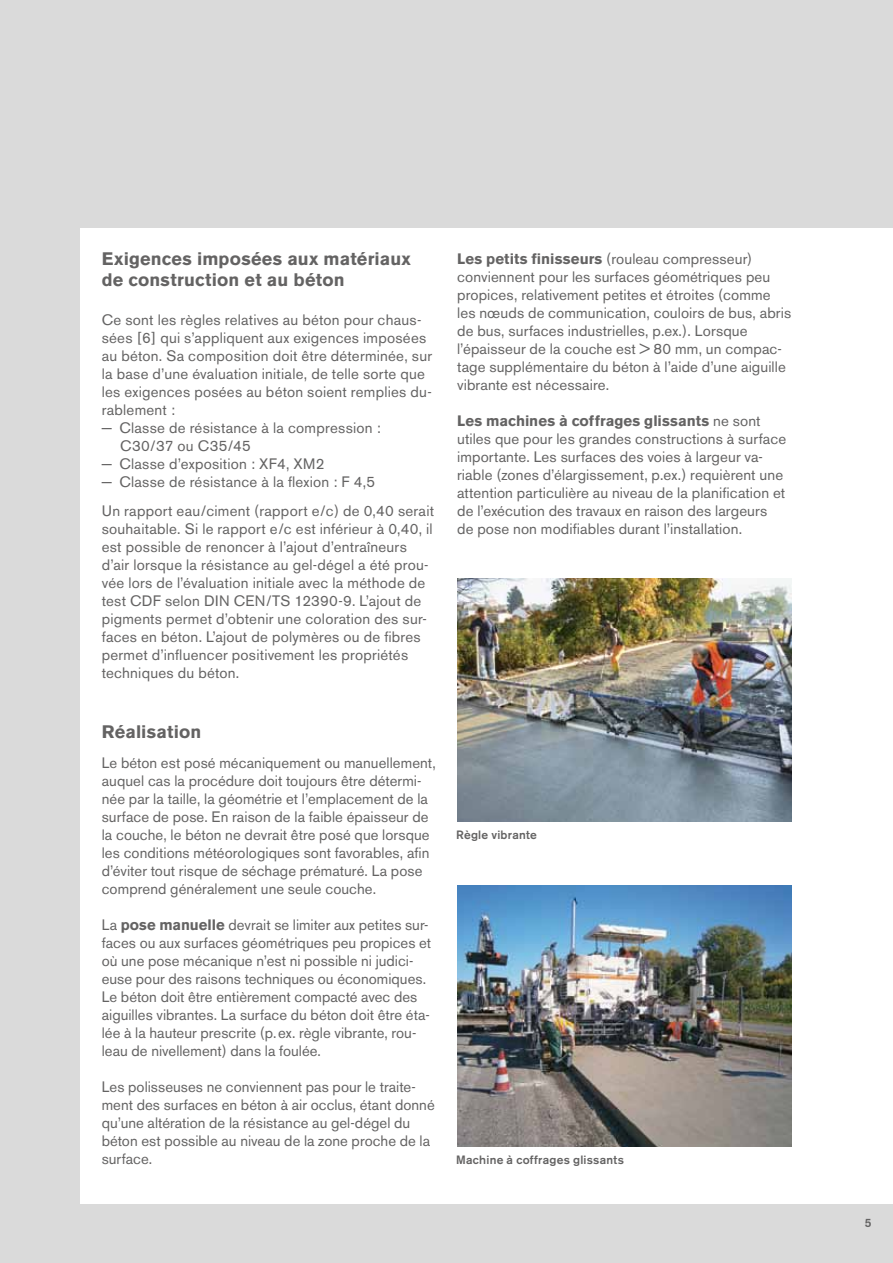
<style>
.page{position:relative;width:893px;height:1263px;background:#dadada}
.page>*{position:absolute;margin:0;border:0;box-sizing:border-box;transform-origin:0 0}
.t1{font:700 18px/21px "Akzidenz Grotesk BE";letter-spacing:.01em;color:#646363}
.t2{font:15px/18px "Akzidenz Grotesk BE";letter-spacing:.01em;color:#646363}
.t3{font:500 12px "Akzidenz Grotesk BE";letter-spacing:.02em;color:#646363}
.s1{font-weight:700}
</style>
<div class="page">
<div style="left:80px;top:228px;width:813px;height:975px;background:#fff"></div>
<img style="left:457px;top:578px;width:334px;height:244px">
<img style="left:457px;top:885px;width:334px;height:261px">
<p class="t1" style="left:102px;top:248px;width:311px">Exigences imposées aux matériaux de construction et au béton</p>
<p class="t2" style="left:102px;top:311px;width:321px">Ce sont les règles relatives au béton pour chaus-</p>
<p class="t2" style="left:102px;top:329px;width:326px">sées [6] qui s’appliquent aux exigences imposées</p>
<p class="t2" style="left:102px;top:347px;width:332px">au béton. Sa composition doit être déterminée, sur</p>
<p class="t2" style="left:102px;top:365px;width:325px">la base d’une évaluation initiale, de telle sorte que</p>
<p class="t2" style="left:102px;top:383px;width:331px">les exigences posées au béton soient remplies du-</p>
<p class="t2" style="left:102px;top:401px;width:75px">rablement :</p>
<p class="t2" style="left:102px;top:419px;width:281px">− Classe de résistance à la compression :</p>
<p class="t2" style="left:120px;top:437px;width:132px">C30/37 ou C35/45</p>
<p class="t2" style="left:102px;top:455px;width:224px">− Classe d’exposition : XF4, XM2</p>
<p class="t2" style="left:102px;top:473px;width:275px">− Classe de résistance à la flexion : F 4,5</p>
<p class="t2" style="left:102px;top:502px;width:334px">Un rapport eau/ciment (rapport e/c) de 0,40 serait souhaitable. Si le rapport e/c est inférieur à 0,40, il est possible de renoncer à l’ajout d’entraîneurs d’air lorsque la résistance au gel-dégel a été prou&shy;vée lors de l’évaluation initiale avec la méthode de test CDF selon DIN CEN/TS 12390-9. L’ajout de pigments permet d’obtenir une coloration des sur&shy;faces en béton. L’ajout de polymères ou de fibres permet d’influencer positivement les propriétés techniques du béton.</p>
<p class="t1" style="left:102px;top:722px;width:101px">Réalisation</p>
<p class="t2" style="left:102px;top:754px;width:336px">Le béton est posé mécaniquement ou manuellement, auquel cas la procédure doit toujours être détermi&shy;née par la taille, la géométrie et l’emplacement de la surface de pose. En raison de la faible épaisseur de la couche, le béton ne devrait être posé que lorsque les conditions météorologiques sont favorables, afin d’éviter tout risque de séchage prématuré. La pose comprend généralement une seule couche.</p>
<p class="t2" style="left:102px;top:916px;width:331px">La <span class="s1">pose manuelle</span> devrait se limiter aux petites sur&shy;faces ou aux surfaces géométriques peu propices et où une pose mécanique n’est ni possible ni judici&shy;euse pour des raisons techniques ou économiques.<br>Le béton doit être entièrement compacté avec des aiguilles vibrantes. La surface du béton doit être éta&shy;lée à la hauteur prescrite (p.ex. règle vibrante, rou&shy;leau de nivellement) dans la foulée.</p>
<p class="t2" style="left:102px;top:1078px;width:334px">Les polisseuses ne conviennent pas pour le traite&shy;ment des surfaces en béton à air occlus, étant donné qu’une altération de la résistance au gel-dégel du béton est possible au niveau de la zone proche de la surface.</p>
<p class="t2" style="left:457px;top:250px;width:336px"><span class="s1">Les petits finisseurs</span> (rouleau compresseur) conviennent pour les surfaces géométriques peu propices, relativement petites et étroites (comme les nœuds de communication, couloirs de bus, abris de bus, surfaces industrielles, p.ex.). Lorsque l’épaisseur de la couche est &gt; 80 mm, un compac&shy;tage supplémentaire du béton à l’aide d’une aiguille vibrante est nécessaire.</p>
<p class="t2" style="left:457px;top:412px;width:331px"><span class="s1">Les machines à coffrages glissants</span> ne sont utiles que pour les grandes constructions à surface importante. Les surfaces des voies à largeur va&shy;riable (zones d’élargissement, p.ex.) requièrent une attention particulière au niveau de la planification et de l’exécution des travaux en raison des largeurs de pose non modifiables durant l’installation.</p>
<p class="t3" style="left:456px;top:828px;width:82px">Règle vibrante</p>
<p class="t3" style="left:456px;top:1152px;width:169px">Machine à coffrages glissants</p>
<p class="t3" style="left:865px;top:1215px;width:8px">5</p>
</div>
